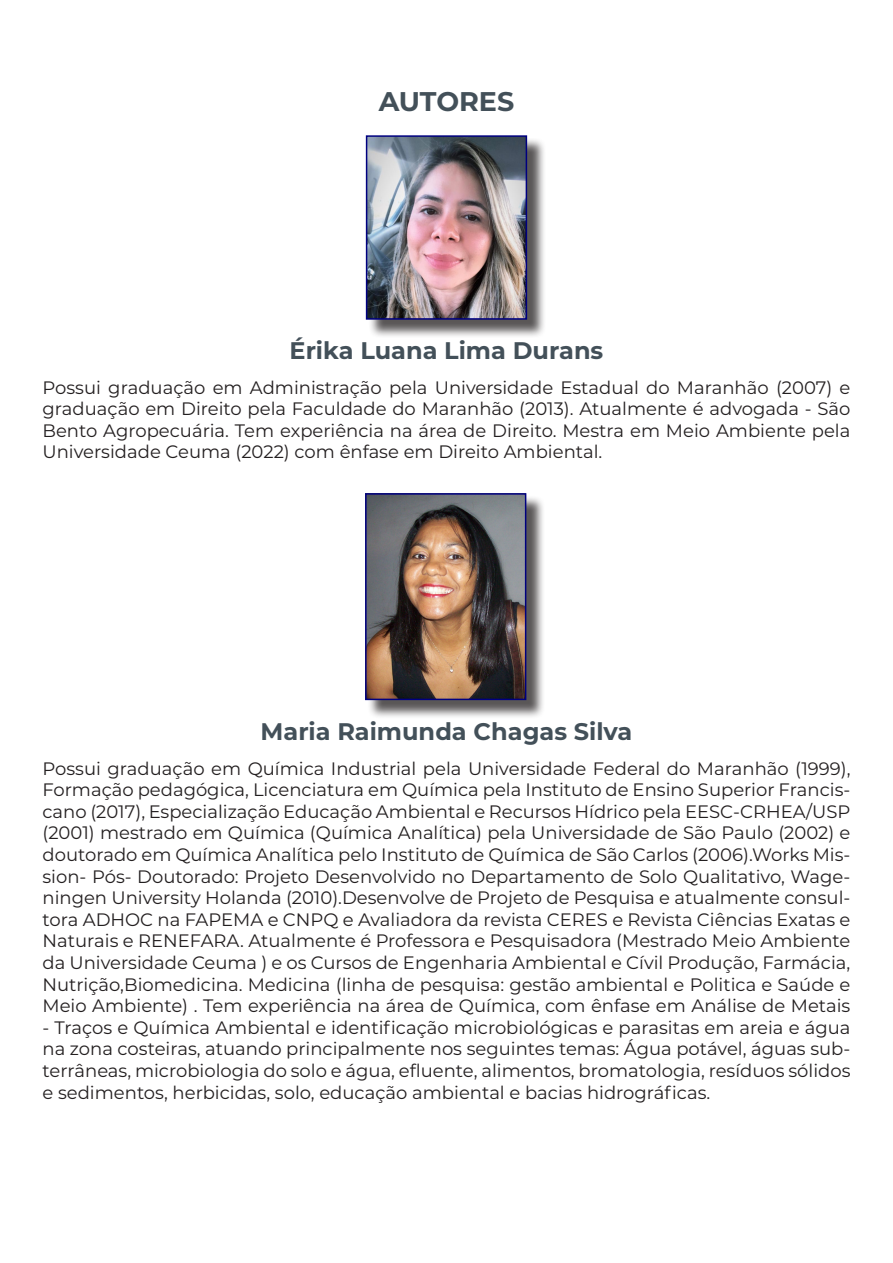
<style>
.page{position:relative;width:893px;height:1263px;background:#fff}
.page>*{position:absolute;margin:0;border:0;box-sizing:border-box;transform-origin:0 0}
.t1{font:700 27px "Montserrat";letter-spacing:-.005em;color:#435059}
.t2{font:700 24px "Montserrat";color:#435059}
.t3{font:18px/21.6px "Montserrat";color:#231f20;text-align:justify}
</style>
<div class="page">
<div style="left:367px;top:495px;width:178px;height:224px;background:#231f20;opacity:.75"></div>
<img style="left:368px;top:496px;width:155px;height:201px">
<div style="left:365px;top:493px;width:161px;height:207px;border:2px solid #000080"></div>
<div style="left:368px;top:138px;width:178px;height:200px;background:#231f20;opacity:.75"></div>
<img style="left:369px;top:138px;width:155px;height:179px">
<div style="left:366px;top:135px;width:161px;height:185px;border:2px solid #000080"></div>
<h1 class="t1" style="left:379px;top:82px;width:137px">AUTORES</h1>
<h2 class="t2" style="left:290px;top:333px;width:315px">Érika Luana Lima Durans</h2>
<p class="t3" style="left:43px;top:376px;width:809px">Possui graduação em Administração pela Universidade Estadual do Maranhão (2007) e graduação em Direito pela Faculdade do Maranhão (2013). Atualmente é advogada - São Bento Agropecuária. Tem experiência na área de Direito. Mestra em Meio Ambiente pela Universidade Ceuma (2022) com ênfase em Direito Ambiental.</p>
<h2 class="t2" style="left:261px;top:714px;width:373px">Maria Raimunda Chagas Silva</h2>
<p class="t3" style="left:43px;top:757px;width:809px">Possui graduação em Química Industrial pela Universidade Federal do Maranhão (1999), Formação pedagógica, Licenciatura em Química pela Instituto de Ensino Superior Francis&shy;cano (2017), Especialização Educação Ambiental e Recursos Hídrico pela EESC-CRHEA/USP (2001) mestrado em Química (Química Analítica) pela Universidade de São Paulo (2002) e doutorado em Química Analítica pelo Instituto de Química de São Carlos (2006).Works Mis&shy;sion- Pós- Doutorado: Projeto Desenvolvido no Departamento de Solo Qualitativo, Wage&shy;ningen University Holanda (2010).Desenvolve de Projeto de Pesquisa e atualmente consul&shy;tora ADHOC na FAPEMA e CNPQ e Avaliadora da revista CERES e Revista Ciências Exatas e Naturais e RENEFARA. Atualmente é Professora e Pesquisadora (Mestrado Meio Ambiente da Universidade Ceuma ) e os Cursos de Engenharia Ambiental e Cívil Produção, Farmácia, Nutrição,Biomedicina. Medicina (linha de pesquisa: gestão ambiental e Politica e Saúde e Meio Ambiente) . Tem experiência na área de Química, com ênfase em Análise de Metais</p>
<p class="t3" style="left:43px;top:1016px;width:809px">- Traços e Química Ambiental e identificação microbiológicas e parasitas em areia e água na zona costeiras, atuando principalmente nos seguintes temas: Água potável, águas sub&shy;terrâneas, microbiologia do solo e água, efluente, alimentos, bromatologia, resíduos sólidos e sedimentos, herbicidas, solo, educação ambiental e bacias hidrográficas.</p>
</div>
